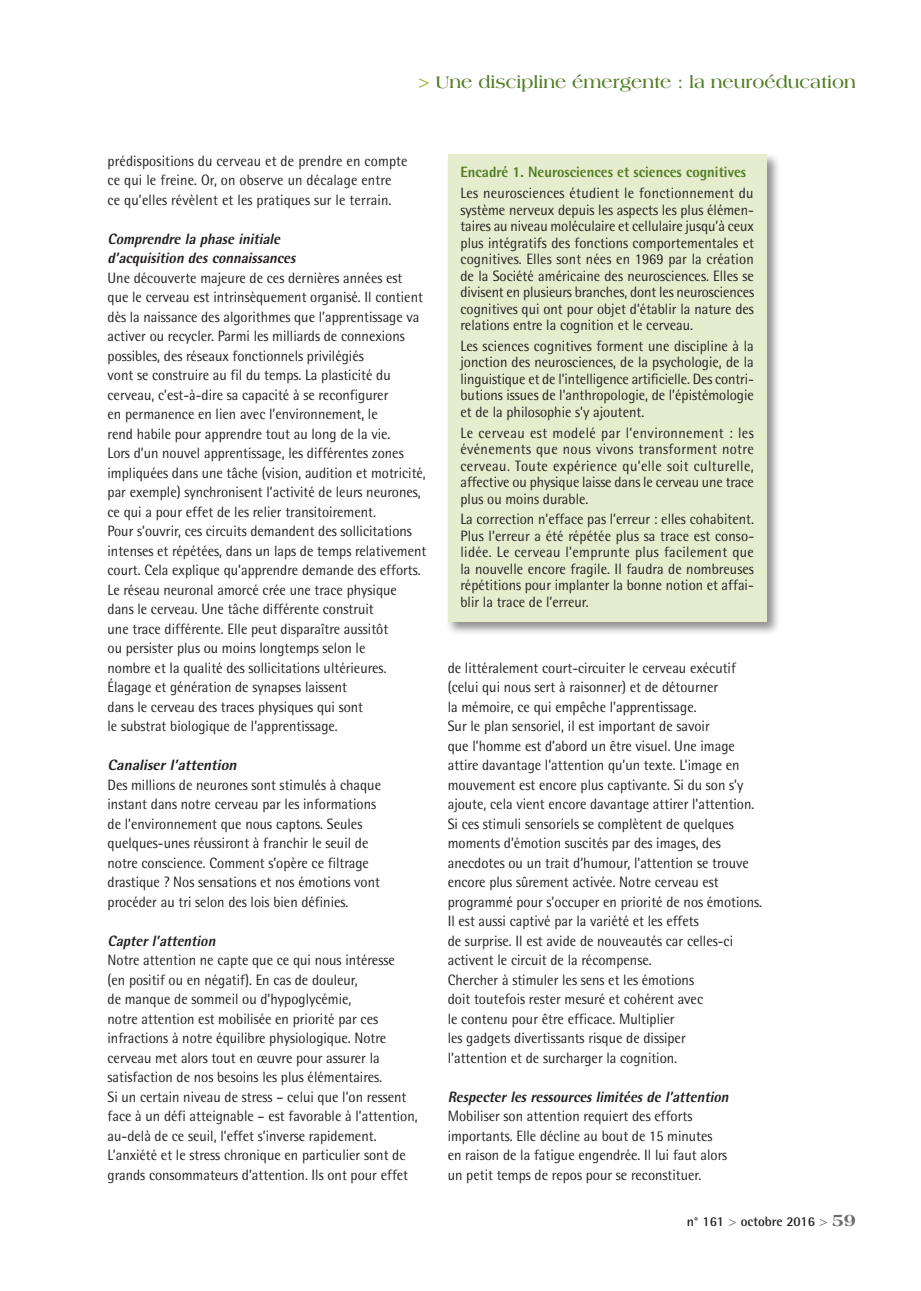
<style>
.page{position:relative;width:921px;height:1291px;background:#fff}
.page>*{position:absolute;margin:0;border:0;box-sizing:border-box;transform-origin:0 0}
.t1{font:700 18px "Americana Std";color:#527d23}
.t2{font:15px/19.5px "Rotis Semi Sans Std";color:#231f20;scale:.95 1}
.t3{font:italic 800 15px/19.5px "Rotis Semi Sans Std";color:#231f20;scale:.95 1}
.t4{font:800 15px "Rotis Semi Sans Std";color:#527d23;scale:.95 1}
.t5{font:italic 800 15px "Rotis Semi Sans Std";color:#231f20}
.t6{font:700 13.5px "Rotis Semi Sans Std";color:#231f20}
.s1{font-size:18.75px;color:#9ab82d}
.s2{font-family:"Americana Std";color:#6c6d70}
.s3{font-family:"Americana Std";font-weight:800;font-size:18px;color:#6c6d70}
</style>
<div class="page">
<div style="left:445px;top:152px;width:336px;height:484px;background:#231f20;opacity:.5"></div>
<div style="left:448px;top:154px;width:319px;height:468px;background:#e6edcf"></div>
<p class="t1" style="left:418px;top:72px;width:439px"><span class="s1">&gt;</span> Une discipline émergente : la neuroéducation</p>
<p class="t2" style="left:108px;top:151px;width:317px">prédispositions du cerveau et de prendre en compte ce qui le freine. Or, on observe un décalage entre ce qu’elles révèlent et les pratiques sur le terrain.</p>
<p class="t3" style="left:108px;top:228px;width:203px">Comprendre la phase initiale d’acquisition desconnaissances</p>
<p class="t2" style="left:108px;top:268px;width:337px">Une découverte majeure de ces dernières années est que le cerveau est intrinsèquement organisé. Il contient dès la naissance des algorithmes que l’apprentissage va activer ou recycler. Parmi les milliards de connexions possibles, des réseaux fonctionnels privilégiés<br>vont se construire au fil du temps. La plasticité du cerveau, c’est-à-dire sa capacité à se reconfigurer<br>en permanence en lien avec l’environnement, le<br>rend habile pour apprendre tout au long de la vie.<br>Lors d’un nouvel apprentissage, les différentes zones impliquées dans une tâche (vision, audition et motricité, par exemple) synchronisent l’activité de leurs neurones, ce qui a pour effet de les relier transitoirement.<br>Pour s’ouvrir, ces circuits demandent des sollicitations intenses et répétées, dans un laps de temps relativement court. Cela explique qu’apprendre demande des efforts.<br>Le réseau neuronal amorcé crée une trace physique dans le cerveau. Une tâche différente construit<br>une trace différente. Elle peut disparaître aussitôt<br>ou persister plus ou moins longtemps selon le<br>nombre et la qualité des sollicitations ultérieures.<br>Élagage et génération de synapses laissent<br>dans le cerveau des traces physiques qui sont<br>le substrat biologique de l’apprentissage.</p>
<p class="t5" style="left:108px;top:755px;width:134px">Canaliserl’attention</p>
<p class="t2" style="left:108px;top:775px;width:289px">Des millions de neurones sont stimulés à chaque instant dans notre cerveau par les informations de l’environnement que nous captons. Seules quelques-unes réussiront à franchir le seuil de notre conscience. Comment s’opère ce filtrage drastique ? Nos sensations et nos émotions vont procéder au tri selon des lois bien définies.</p>
<p class="t3" style="left:108px;top:930px;width:119px">Capterl’attention</p>
<p class="t2" style="left:108px;top:950px;width:328px">Notre attention ne capte que ce qui nous intéresse<br>(en positif ou en négatif). En cas de douleur,<br>de manque de sommeil ou d’hypoglycémie,<br>notre attention est mobilisée en priorité par ces infractions à notre équilibre physiologique. Notre cerveau met alors tout en œuvre pour assurer la satisfaction de nos besoins les plus élémentaires.<br>Si un certain niveau de stress – celui que l’on ressent face à un défi atteignable – est favorable à l’attention, au-delà de ce seuil, l’effet s’inverse rapidement.<br>L’anxiété et le stress chronique en particulier sont de grands consommateurs d’attention. Ils ont pour effet</p>
<p class="t4" style="left:460px;top:163px;width:302px">Encadré 1. Neurosciences et sciences cognitives</p>
<p class="t2" style="left:460px;top:185px;width:311px;line-height:16.5px;text-align:justify">Les neurosciences étudient le fonctionnement du système nerveux depuis les aspects les plus élémen&shy;taires au niveau moléculaire et cellulaire jusqu’à ceux plus intégratifs des fonctions comportementales et cognitives. Elles sont nées en 1969 par la création de la Société américaine des neurosciences. Elles se divisent en plusieurs branches, dont les neurosciences cognitives qui ont pour objet d’établir la nature des relations entre la cognition et le cerveau.</p>
<p class="t2" style="left:460px;top:337px;width:310px;line-height:16.5px;text-align:justify">Les sciences cognitives forment une discipline à la jonction des neurosciences, de la psychologie, de la linguistique et de l’intelligence artificielle. Des contri&shy;butions issues de l’anthropologie, de l’épistémologie et de la philosophie s’y ajoutent.</p>
<p class="t2" style="left:460px;top:424px;width:310px;line-height:16.5px;text-align:justify">Le cerveau est modelé par l’environnement : les événements que nous vivons transforment notre cerveau. Toute expérience qu’elle soit culturelle, affective ou physique laisse dans le cerveau une trace plus ou moins durable.</p>
<p class="t2" style="left:460px;top:511px;width:311px;line-height:16.5px;text-align:justify">La correction n’efface pas l’erreur : elles cohabitent.<br>Plus l’erreur a été répétée plus sa trace est conso&shy;lidée. Le cerveau l’emprunte plus facilement que la nouvelle encore fragile. Il faudra de nombreuses répétitions pour implanter la bonne notion et affai&shy;blir la trace de l’erreur.</p>
<p class="t2" style="left:448px;top:658px;width:332px">de littéralement court-circuiter le cerveau exécutif (celui qui nous sert à raisonner) et de détourner<br>la mémoire, ce qui empêche l’apprentissage.<br>Sur le plan sensoriel, il est important de savoir<br>que l’homme est d’abord un être visuel. Une image attire davantage l’attention qu’un texte. L’image en mouvement est encore plus captivante. Si du son s’y ajoute, cela vient encore davantage attirer l’attention.<br>Si ces stimuli sensoriels se complètent de quelques moments d’émotion suscités par des images, des anecdotes ou un trait d’humour, l’attention se trouve encore plus sûrement activée. Notre cerveau est programmé pour s’occuper en priorité de nos émotions.<br>Il est aussi captivé par la variété et les effets<br>de surprise. Il est avide de nouveautés car celles-ci activent le circuit de la récompense.<br>Chercher à stimuler les sens et les émotions<br>doit toutefois rester mesuré et cohérent avec<br>le contenu pour être efficace. Multiplier<br>les gadgets divertissants risque de dissiper<br>l’attention et de surcharger la cognition.</p>
<p class="t3" style="left:448px;top:1086px;width:301px">Respecterlesressourceslimitéesde l’attention</p>
<p class="t2" style="left:448px;top:1106px;width:296px">Mobiliser son attention requiert des efforts importants. Elle décline au bout de 15 minutes en raison de la fatigue engendrée. Il lui faut alors un petit temps de repos pour se reconstituer.</p>
<p class="t6" style="left:687px;top:1213px;width:171px">n° 161 <span class="s2">&gt;</span> octobre 2016 <span class="s2">&gt;</span> <span class="s3">59</span></p>
</div>
